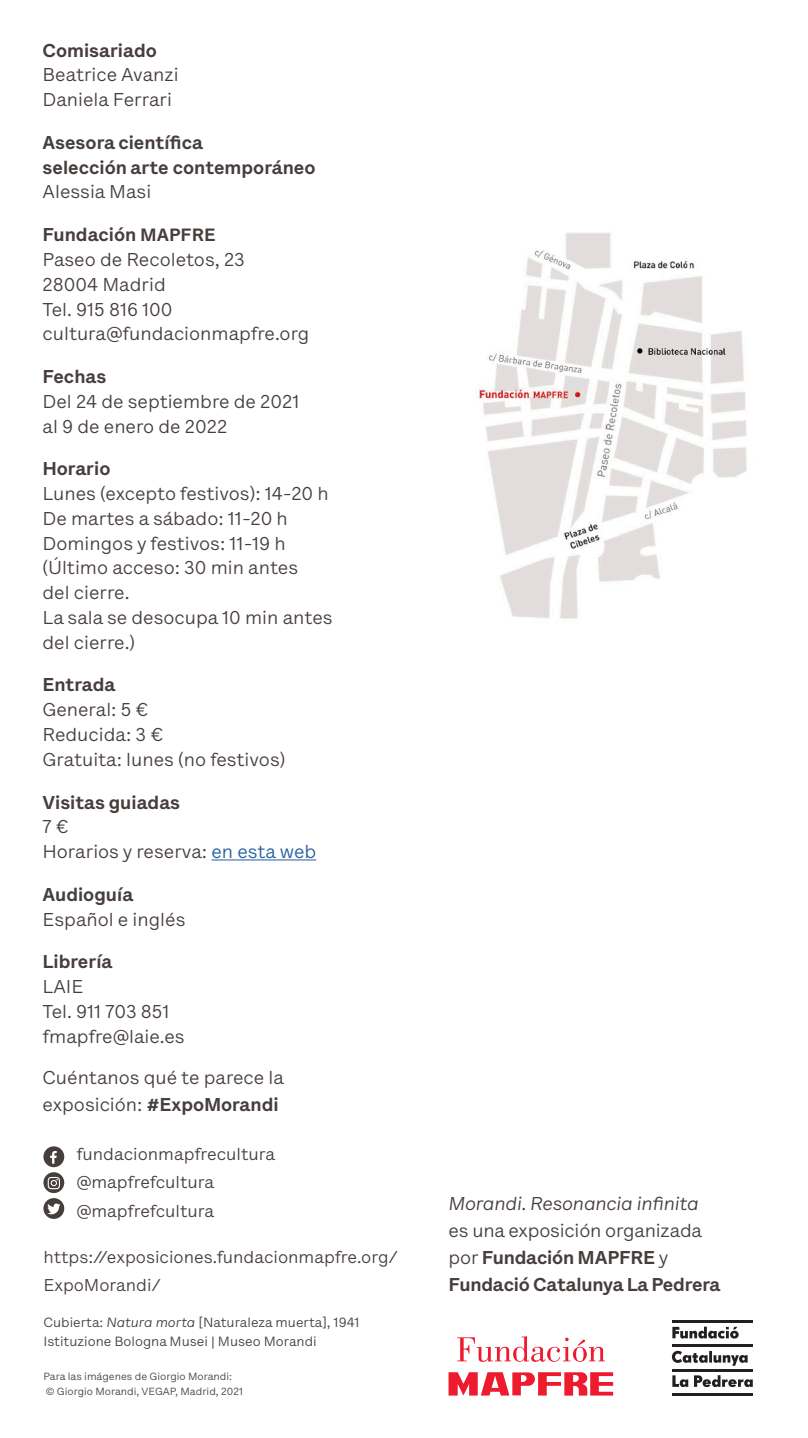
<style>
.page{position:relative;width:808px;height:1438px;background:#fff}
.page>*{position:absolute;margin:0;border:0;box-sizing:border-box;transform-origin:0 0}
.t1{font:18.75px/24.8px "Lettera Text LL";color:#463e3c}
.t2{font:700 18.75px/27px "Lettera Text LL";color:#463e3c}
.t3{font:17.25px/27.8px "Lettera Text LL";color:#463e3c}
.t4{font:13.5px "Lettera Text LL";color:#463e3c}
.t5{font:10.5px/15px "Lettera Text LL";color:#463e3c}
.s1{font-size:18px}
.s2{color:#215e9f}
.s3{font-weight:700}
.s4{font-style:italic}
.s5{font-weight:400;font-style:italic}
.s6{font-weight:400}
</style>
<div class="page">
<hr style="left:211px;top:859px;width:105px;height:1px;background:#215e9f">
<div style="left:43px;top:1146px;width:21px;height:21px;background:#463e3c;border-radius:50%"></div>
<svg style="left:50px;top:1151px;width:7px;height:12px"></svg>
<svg style="left:43px;top:1197px;width:21px;height:21px"></svg>
<svg style="left:47px;top:1203px;width:13px;height:11px"></svg>
<svg style="left:43px;top:1172px;width:21px;height:20px"></svg>
<svg style="left:48px;top:1176px;width:12px;height:13px"></svg>
<img style="left:478px;top:232px;width:269px;height:387px">
<svg style="left:448px;top:1372px;width:165px;height:23px"></svg>
<svg style="left:457px;top:1336px;width:148px;height:25px"></svg>
<svg style="left:672px;top:1326px;width:81px;height:60px"></svg>
<hr style="left:672px;top:1320px;width:81px;height:2px;background:#231f20">
<hr style="left:672px;top:1344px;width:81px;height:2px;background:#231f20">
<hr style="left:672px;top:1368px;width:81px;height:3px;background:#231f20">
<hr style="left:672px;top:1392px;width:81px;height:3px;background:#231f20">
<p class="t2" style="left:43px;top:37px;width:116px">Comisariado</p>
<p class="t1" style="left:43px;top:62px;width:138px">Beatrice Avanzi</p>
<p class="t1" style="left:43px;top:87px;width:131px">Daniela Ferrari</p>
<p class="t2" style="left:43px;top:130px;width:275px;line-height:24.8px">Asesora científica<br>selección arte contemporáneo</p>
<p class="t1" style="left:43px;top:179px;width:110px">Alessia Masi</p>
<p class="t2" style="left:43px;top:221px;width:175px">Fundación <span class="s1">MAPFRE</span></p>
<p class="t1" style="left:43px;top:247px;width:204px">Paseo de Recoletos, 23</p>
<p class="t1" style="left:43px;top:272px;width:125px">28004 Madrid</p>
<p class="t1" style="left:43px;top:296px;width:132px">Tel. 915 816 100</p>
<p class="t1" style="left:43px;top:321px;width:268px">cultura@fundacionmapfre.org</p>
<p class="t2" style="left:43px;top:363px;width:65px">Fechas</p>
<p class="t1" style="left:43px;top:389px;width:259px">Del 24 de septiembre de 2021 al 9 de enero de 2022</p>
<p class="t2" style="left:43px;top:455px;width:70px">Horario</p>
<p class="t1" style="left:43px;top:481px;width:288px">Lunes (excepto festivos): 14-20 h</p>
<p class="t1" style="left:43px;top:506px;width:247px">De martes a sábado: 11-20 h</p>
<p class="t1" style="left:43px;top:530px;width:245px">Domingos y festivos: 11-19 h</p>
<p class="t1" style="left:43px;top:555px;width:257px">(Último acceso: 30 min antes del cierre.</p>
<p class="t1" style="left:43px;top:605px;width:292px">La sala se desocupa 10 min antes del cierre.)</p>
<p class="t2" style="left:43px;top:671px;width:74px">Entrada</p>
<p class="t1" style="left:43px;top:697px;width:108px">General: 5 €</p>
<p class="t1" style="left:43px;top:722px;width:122px">Reducida: 3 €</p>
<p class="t1" style="left:43px;top:746px;width:244px">Gratuita: lunes (no festivos)</p>
<p class="t2" style="left:43px;top:788px;width:139px">Visitas guiadas</p>
<p class="t1" style="left:43px;top:814px;width:28px">7 €</p>
<p class="t1" style="left:43px;top:839px;width:275px">Horarios y reserva: <span class="s2">en esta web</span></p>
<p class="t2" style="left:43px;top:880px;width:92px">Audioguía</p>
<p class="t1" style="left:43px;top:906px;width:144px">Español e inglés</p>
<p class="t2" style="left:43px;top:948px;width:71px">Librería</p>
<p class="t1" style="left:43px;top:974px;width:42px">LAIE</p>
<p class="t1" style="left:43px;top:998px;width:128px">Tel. 911 703 851</p>
<p class="t1" style="left:43px;top:1023px;width:144px">fmapfre@laie.es</p>
<p class="t1" style="left:43px;top:1063px;width:243px;line-height:27px">Cuéntanos qué te parece la exposición: <span class="s3">#ExpoMorandi</span></p>
<p class="t3" style="left:76px;top:1139px;width:200px">fundacionmapfrecultura</p>
<p class="t3" style="left:76px;top:1168px;width:139px">@mapfrefcultura</p>
<p class="t3" style="left:76px;top:1196px;width:139px">@mapfrefcultura</p>
<p class="t3" style="left:43px;top:1242px;width:356px">https://exposiciones.fundacionmapfre.org/<br>ExpoMorandi/</p>
<p class="t4" style="left:43px;top:1313px;width:318px">Cubierta: <span class="s4">Natura morta</span> [Naturaleza muerta], 1941</p>
<p class="t4" style="left:43px;top:1332px;width:275px">Istituzione Bologna Musei | Museo Morandi</p>
<p class="t5" style="left:43px;top:1368px;width:201px">Para las imágenes de Giorgio Morandi: © Giorgio Morandi, VEGAP, Madrid, 2021</p>
<p class="t2" style="left:448px;top:1189px;width:273px"><span class="s5">Morandi. Resonancia infinita </span><span class="s6">es una exposición organizada por</span> Fundación MAPFRE <span class="s6">y<br></span>Fundació Catalunya La Pedrera</p>
</div>
